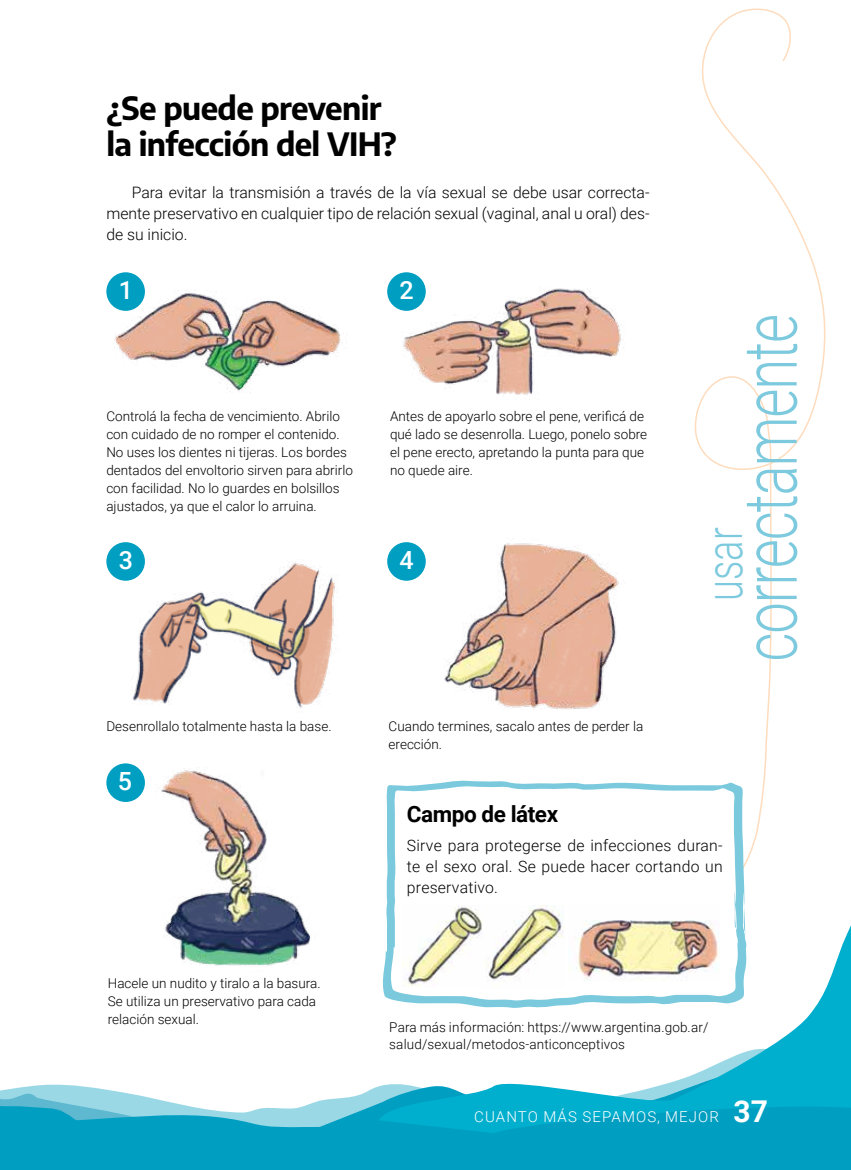
<style>
.page{position:relative;width:851px;height:1170px;background:#fff}
.page>*{position:absolute;margin:0;border:0;box-sizing:border-box;transform-origin:0 0}
.t1{font:300 75px "Roboto";color:#7dcade;scale:.75 1}
.t2{font:300 50.7px "Roboto";color:#7dcade;scale:.75 1}
.t3{font:700 31.5px/36px "Encode Sans";letter-spacing:-.02em;color:#000}
.t4{font:700 30px "Roboto";color:#fff}
.t5{font:500 25.05px "Roboto";color:#fff}
.t6{font:700 22.5px "Roboto";letter-spacing:-.02em;color:#000}
.t7{font:300 15.75px/21px "Roboto";color:#000;text-align:justify}
.t8{font:300 15px "Roboto";letter-spacing:.075em;color:#fff}
.t9{font:300 13.5px/18px "Roboto";color:#000}
</style>
<div class="page">
<svg style="left:0;top:1084px;width:850px;height:85px;background:#30b0cd"></svg>
<svg style="left:378px;top:927px;width:472px;height:205px"></svg>
<svg style="left:694px;top:8px;width:132px;height:855px"></svg>
<svg style="left:383px;top:779px;width:363px;height:229px"></svg>
<svg style="left:391px;top:784px;width:347px;height:217px"></svg>
<img style="left:114px;top:272px;width:227px;height:121px">
<img style="left:106px;top:562px;width:229px;height:146px">
<img style="left:106px;top:767px;width:205px;height:199px">
<img style="left:387px;top:272px;width:237px;height:124px">
<img style="left:387px;top:542px;width:232px;height:168px">
<img style="left:568px;top:905px;width:151px;height:76px">
<img style="left:482px;top:905px;width:82px;height:81px">
<img style="left:402px;top:905px;width:80px;height:81px">
<div style="left:106px;top:272px;width:39px;height:39px;background:#009fc2;border-radius:50%"></div>
<div style="left:387px;top:272px;width:38px;height:39px;background:#009fc2;border-radius:50%"></div>
<div style="left:106px;top:542px;width:39px;height:38px;background:#009fc2;border-radius:50%"></div>
<div style="left:387px;top:542px;width:38px;height:38px;background:#009fc2;border-radius:50%"></div>
<div style="left:106px;top:763px;width:39px;height:38px;background:#009fc2;border-radius:50%"></div>
<h3 class="t3" style="left:106px;top:89px;width:292px">¿Se puede prevenir la infección del VIH?</h3>
<p class="t7" style="left:106px;top:182px;width:544px;text-indent:26px">Para evitar la transmisión a través de la vía sexual se debe usar correcta&shy;mente preservativo en cualquier tipo de relación sexual (vaginal, anal u oral) des&shy;de su inicio.</p>
<h3 class="t5" style="left:119px;top:273px;width:16px">1</h3>
<h3 class="t5" style="left:399px;top:273px;width:16px">2</h3>
<p class="t9" style="left:106px;top:407px;width:248px">Controlá la fecha de vencimiento. Abrilo con cuidado de no romper el contenido.<br>No uses los dientes ni tijeras. Los bordes dentados del envoltorio sirven para abrirlo con facilidad. No lo guardes en bolsillos ajustados, ya que el calor lo arruina.</p>
<p class="t9" style="left:390px;top:407px;width:259px">Antes de apoyarlo sobre el pene, verificá de qué lado se desenrolla. Luego, ponelo sobre el pene erecto, apretando la punta para que no quede aire.</p>
<h3 class="t5" style="left:119px;top:542px;width:16px">3</h3>
<h3 class="t5" style="left:399px;top:542px;width:16px">4</h3>
<p class="t9" style="left:106px;top:717px;width:227px">Desenrollalo totalmente hasta la base.</p>
<p class="t9" style="left:388px;top:717px;width:256px">Cuando termines, sacalo antes de perder la erección.</p>
<h3 class="t5" style="left:118px;top:764px;width:16px">5</h3>
<h1 class="t1" style="left:717px;top:661px;width:465px;rotate:-90deg">correctamente</h1>
<h2 class="t2" style="left:688px;top:601px;width:99px;rotate:-90deg">usar</h2>
<p class="t9" style="left:108px;top:973px;width:214px">Hacele un nudito y tiralo a la basura.<br>Se utiliza un preservativo para cada relación sexual.</p>
<h3 class="t6" style="left:407px;top:798px;width:153px">Campo de látex</h3>
<p class="t7" style="left:407px;top:834px;width:317px">Sirve para protegerse de infecciones duran&shy;te el sexo oral. Se puede hacer cortando un preservativo.</p>
<p class="t9" style="left:389px;top:1018px;width:320px;line-height:16.5px">Para más información: https://www.argentina.gob.ar/ salud/sexual/metodos-anticonceptivos</p>
<p class="t8" style="left:474px;top:1106px;width:12px">CUANTO</p>
<p class="t8" style="left:543px;top:1106px;width:177px">Más sepamos, mejor</p>
<h3 class="t4" style="left:733px;top:1090px;width:36px">37</h3>
</div>
